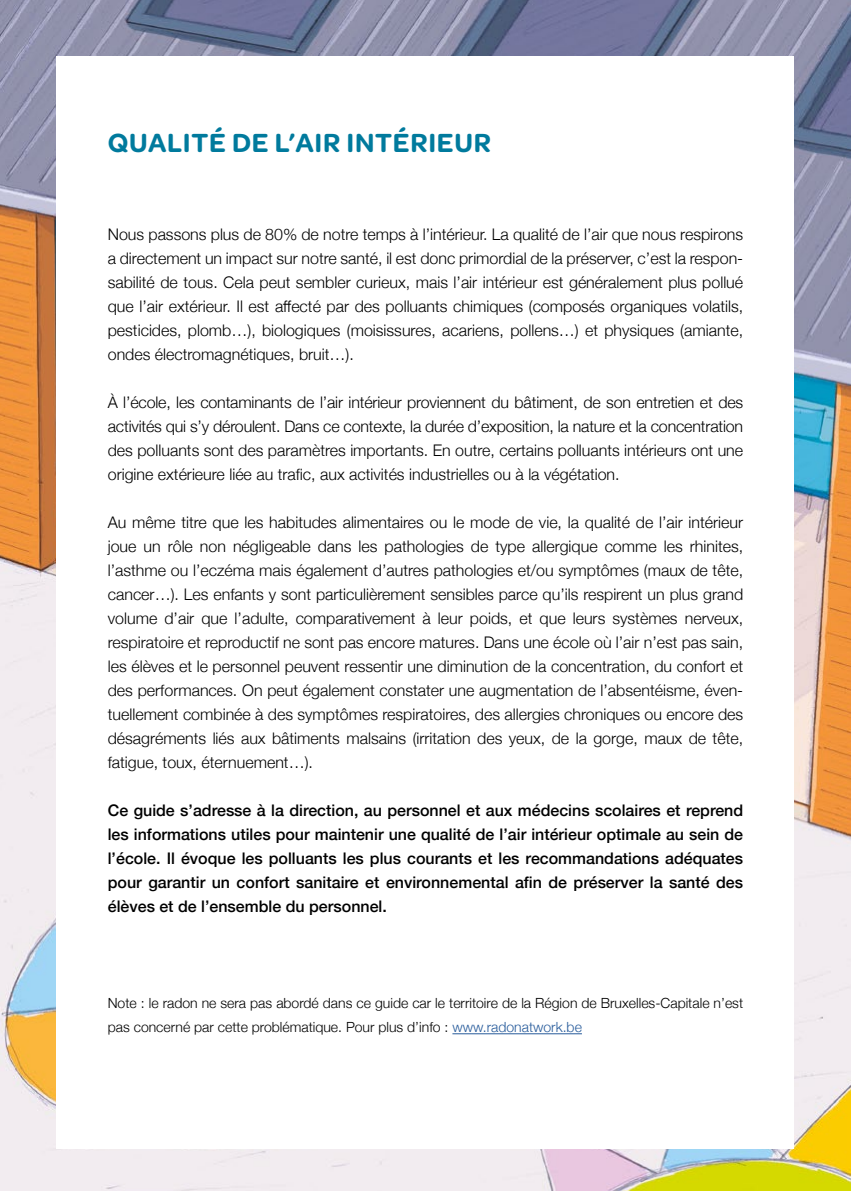
<style>
.page{position:relative;width:851px;height:1191px;background:#fff}
.page>*{position:absolute;margin:0;border:0;box-sizing:border-box;transform-origin:0 0}
.New-TitreBlanc-FondR{font:600 28px "Omnes";letter-spacing:.025em;color:#007a9d}
.Body{font:300 16px/24px "Helvetica Neue";color:#000;text-align:justify}
.Body-2{font:500 16px/24px "Helvetica Neue";color:#000;text-align:justify}
.Body-3{font:300 14px/24px "Helvetica Neue";color:#000}
.s1{color:#275b9b}
</style>
<div class="page">
<img style="left:0;top:0;width:850px;height:1191px">
<div style="left:57px;top:57px;width:737px;height:1092px;background:#fff"></div>
<hr style="left:452px;top:1033px;width:130px;height:1px;background:#275b9b">
<p class="New-TitreBlanc-FondR" style="left:108px;top:123px;width:384px">QUALITÉ DE L’AIR INTÉRIEUR</p>
<p class="Body" style="left:108px;top:221px;width:636px">Nous passons plus de 80% de notre temps à l’intérieur. La qualité de l’air que nous respirons a directement un impact sur notre santé, il est donc primordial de la préserver, c’est la respon&shy;sabilité de tous. Cela peut sembler curieux, mais l’air intérieur est généralement plus pollué que l’air extérieur. Il est affecté par des polluants chimiques (composés organiques volatils, pesticides, plomb…), biologiques (moisissures, acariens, pollens…) et physiques (amiante, ondes électromagnétiques, bruit…).</p>
<p class="Body" style="left:108px;top:389px;width:636px">À l’école, les contaminants de l’air intérieur proviennent du bâtiment, de son entretien et des activités qui s’y déroulent. Dans ce contexte, la durée d’exposition, la nature et la concentration des polluants sont des paramètres importants. En outre, certains polluants intérieurs ont une origine extérieure liée au trafic, aux activités industrielles ou à la végétation.</p>
<p class="Body" style="left:108px;top:509px;width:636px">Au même titre que les habitudes alimentaires ou le mode de vie, la qualité de l’air intérieur joue un rôle non négligeable dans les pathologies de type allergique comme les rhinites, l’asthme ou l’eczéma mais également d’autres pathologies et/ou symptômes (maux de tête, cancer…). Les enfants y sont particulièrement sensibles parce qu’ils respirent un plus grand volume d’air que l’adulte, comparativement à leur poids, et que leurs systèmes nerveux, respiratoire et reproductif ne sont pas encore matures. Dans une école où l’air n’est pas sain, les élèves et le personnel peuvent ressentir une diminution de la concentration, du confort et des performances. On peut également constater une augmentation de l’absentéisme, éven&shy;tuellement combinée à des symptômes respiratoires, des allergies chroniques ou encore des désagréments liés aux bâtiments malsains (irritation des yeux, de la gorge, maux de tête, fatigue, toux, éternuement…).</p>
<p class="Body-2" style="left:108px;top:797px;width:637px">Ce guide s’adresse à la direction, au personnel et aux médecins scolaires et reprend les informations utiles pour maintenir une qualité de l’air intérieur optimale au sein de l’école. Il évoque les polluants les plus courants et les recommandations adéquates pour garantir un confort sanitaire et environnemental afin de préserver la santé des élèves et de l’ensemble du personnel.</p>
<p class="Body-3" style="left:108px;top:990px;width:636px">Note : le radon ne sera pas abordé dans ce guide car le territoire de la Région de Bruxelles-Capitale n’est pas concerné par cette problématique. Pour plus d’info : <span class="s1">www.radonatwork.be</span></p>
</div>
